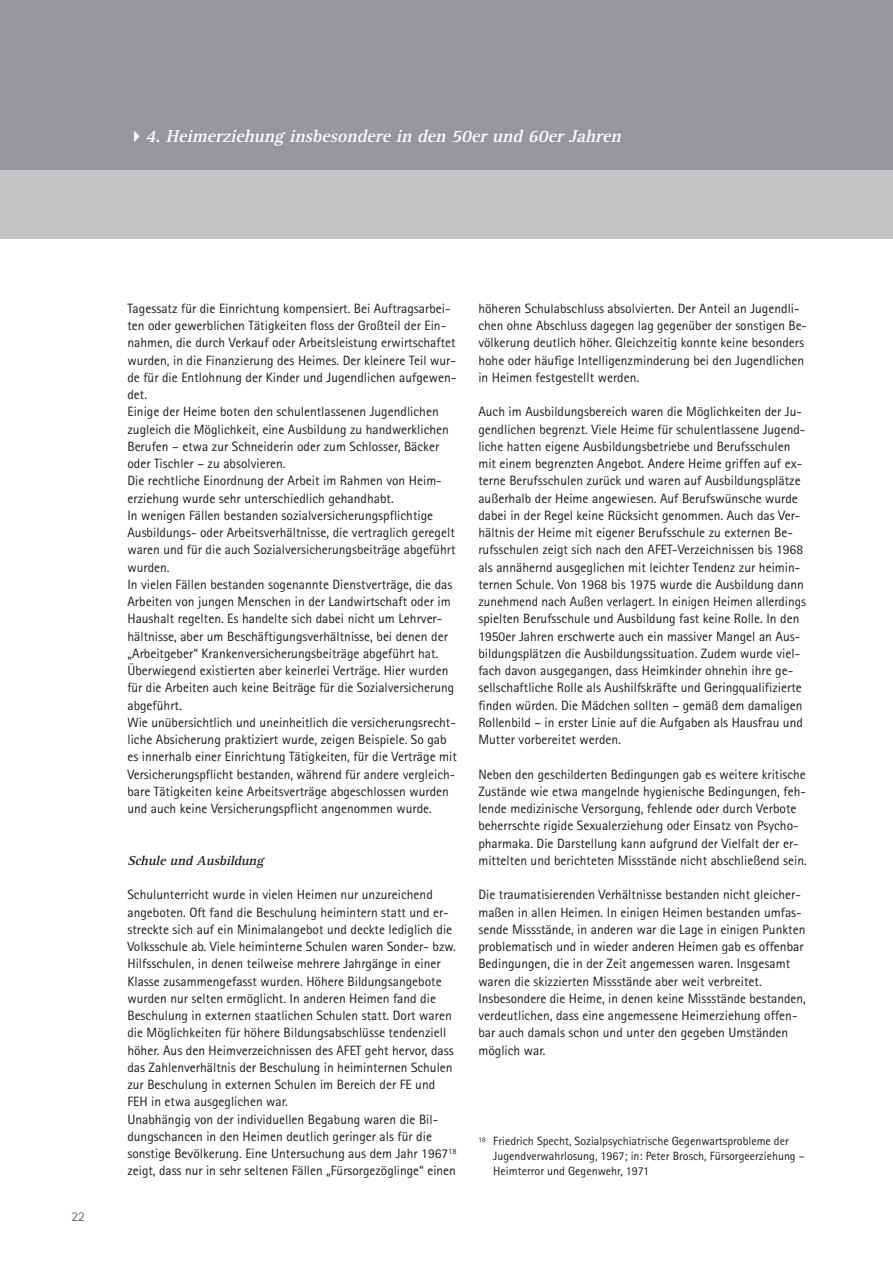
<style>
.page{position:relative;width:893px;height:1263px;background:#fff}
.page>*{position:absolute;margin:0;border:0;box-sizing:border-box;transform-origin:0 0}
.t1{font:italic 700 18px "Rotis Serif";color:#fff}
.t2{font:13.5px/17.2px "Rotis Sans Serif";color:#1b1c20}
.t3{font:italic 700 13.5px "Rotis Serif";color:#1b1c20}
.t4{font:13.5px "Rotis Sans Serif";color:#67666b}
.t5{font:12px/15px "Rotis Sans Serif";color:#1b1c20}
</style>
<div class="page">
<div style="left:0;top:0;width:892px;height:170px;background:#97979b"></div>
<div style="left:0;top:170px;width:892px;height:68px;background:#c3c5c7"></div>
<h1 class="t1" style="left:145px;top:130px;width:480px">4. Heimerziehung insbesondere in den 50er und 60er Jahren</h1>
<p class="t4" style="left:71px;top:1211px;width:15px">22</p>
<p class="t2" style="left:127px;top:301px;width:331px">Tagessatz für die Einrichtung kompensiert. Bei Auftragsarbei&shy;ten oder gewerblichen Tätigkeiten floss der Großteil der Ein&shy;nahmen, die durch Verkauf oder Arbeitsleistung erwirtschaftet wurden, in die Finanzierung des Heimes. Der kleinere Teil wur - de für die Entlohnung der Kinder und Jugendlichen aufgewen&shy;det.<br>Einige der Heime boten den schulentlassenen Jugendlichen zugleich die Möglichkeit, eine Ausbildung zu handwerklichen Berufen – etwa zur Schneiderin oder zum Schlosser, Bäcker oder Tischler – zu absolvieren.<br>Die rechtliche Einordnung der Arbeit im Rahmen von Heim - erziehung wurde sehr unterschiedlich gehandhabt.<br>In wenigen Fällen bestanden sozialversicherungspflichtige Ausbildungs- oder Arbeitsverhältnisse, die vertraglich geregelt waren und für die auch Sozialversicherungsbeiträge abgeführt wurden.<br>In vielen Fällen bestanden sogenannte Dienstverträge, die das Arbeiten von jungen Menschen in der Landwirtschaft oder im Haushalt regelten. Es handelte sich dabei nicht um Lehrver&shy;hältnisse, aber um Beschäftigungsverhältnisse, bei denen der „Arbeitgeber“ Krankenversicherungsbeiträge abgeführt hat.<br>Überwiegend existierten aber keinerlei Verträge. Hier wurden für die Arbeiten auch keine Beiträge für die Sozialversicherung abgeführt.<br>Wie unübersichtlich und uneinheitlich die versicherungsrecht&shy;liche Absicherung praktiziert wurde, zeigen Beispiele. So gab es innerhalb einer Einrichtung Tätigkeiten, für die Verträge mit Versicherungspflicht bestanden, während für andere vergleich&shy;bare Tätigkeiten keine Arbeitsverträge abgeschlossen wurden und auch keine Versicherungspflicht angenommen wurde.</p>
<p class="t3" style="left:127px;top:855px;width:140px">Schule und Ausbildung</p>
<p class="t2" style="left:127px;top:887px;width:330px">Schulunterricht wurde in vielen Heimen nur unzureichend angeboten. Oft fand die Beschulung heimintern statt und er&shy;streckte sich auf ein Minimalangebot und deckte lediglich die Volksschule ab. Viele heiminterne Schulen waren Sonder- bzw.<br>Hilfsschulen, in denen teilweise mehrere Jahrgänge in einer Klasse zusammengefasst wurden. Höhere Bildungsangebote wurden nur selten ermöglicht. In anderen Heimen fand die Beschulung in externen staatlichen Schulen statt. Dort waren die Möglichkeiten für höhere Bildungsabschlüsse tendenziell höher. Aus den Heimverzeichnissen des AFET geht hervor, dass das Zahlenverhältnis der Beschulung in heiminternen Schulen zur Beschulung in externen Schulen im Bereich der FE und FEH in etwa ausgeglichen war.<br>Unabhängig von der individuellen Begabung waren die Bil&shy;dungschancen in den Heimen deutlich geringer als für die sonstige Bevölkerung. Eine Untersuchung aus dem Jahr 1967<sup>18 </sup>zeigt, dass nur in sehr seltenen Fällen „Fürsorgezöglinge“ einen</p>
<p class="t2" style="left:478px;top:301px;width:330px">höheren Schulabschluss absolvierten. Der Anteil an Jugendli&shy;chen ohne Abschluss dagegen lag gegenüber der sonstigen Be&shy;völkerung deutlich höher. Gleichzeitig konnte keine besonders hohe oder häufige Intelligenzminderung bei den Jugendlichen in Heimen festgestellt werden.</p>
<p class="t2" style="left:478px;top:404px;width:329px">Auch im Ausbildungsbereich waren die Möglichkeiten der Ju&shy;gendlichen begrenzt. Viele Heime für schulentlassene Jugend&shy;liche hatten eigene Ausbildungsbetriebe und Berufsschulen mit einem begrenzten Angebot. Andere Heime griffen auf ex&shy;terne Berufsschulen zurück und waren auf Ausbildungsplätze außerhalb der Heime angewiesen. Auf Berufswünsche wurde dabei in der Regel keine Rücksicht genommen. Auch das Ver&shy;hältnis der Heime mit eigener Berufsschule zu externen Be&shy;rufsschulen zeigt sich nach den AFET-Verzeichnissen bis 1968 als annähernd ausgeglichen mit leichter Tendenz zur heimin&shy;ternen Schule. Von 1968 bis 1975 wurde die Ausbildung dann zunehmend nach Außen verlagert. In einigen Heimen allerdings spielten Berufsschule und Ausbildung fast keine Rolle. In den 1950er Jahren erschwerte auch ein massiver Mangel an Aus&shy;bildungsplätzen die Ausbildungssituation. Zudem wurde viel&shy;fach davon ausgegangen, dass Heimkinder ohnehin ihre ge&shy;sellschaftliche Rolle als Aushilfskräfte und Geringqualifizierte finden würden. Die Mädchen sollten – gemäß dem damaligen Rollenbild – in erster Linie auf die Aufgaben als Hausfrau und Mutter vorbereitet werden.</p>
<p class="t2" style="left:478px;top:767px;width:330px">Neben den geschilderten Bedingungen gab es weitere kritische Zustände wie etwa mangelnde hygienische Bedingungen, feh&shy;lende medizinische Versorgung, fehlende oder durch Verbote beherrschte rigide Sexualerziehung oder Einsatz von Psycho&shy;pharmaka. Die Darstellung kann aufgrund der Vielfalt der er&shy;mittelten und berichteten Missstände nicht abschließend sein.</p>
<p class="t2" style="left:478px;top:887px;width:329px">Die traumatisierenden Verhältnisse bestanden nicht gleicher&shy;maßen in allen Heimen. In einigen Heimen bestanden umfas&shy;sende Missstände, in anderen war die Lage in einigen Punkten problematisch und in wieder anderen Heimen gab es offenbar Bedingungen, die in der Zeit angemessen waren. Insgesamt waren die skizzierten Missstände aber weit verbreitet.<br>Insbesondere die Heime, in denen keine Missstände bestanden, verdeutlichen, dass eine angemessene Heimerziehung offen&shy;bar auch damals schon und unter den gegeben Umständen möglich war.</p>
<p class="t5" style="left:493px;top:1135px;width:313px;text-indent:-15px"><sup>18</sup> Friedrich Specht, Sozialpsychiatrische Gegenwartsprobleme der<br>Jugendverwahrlosung, 1967; in: Peter Brosch, Fürsorgeerziehung –<br>Heimterror und Gegenwehr, 1971</p>
</div>
